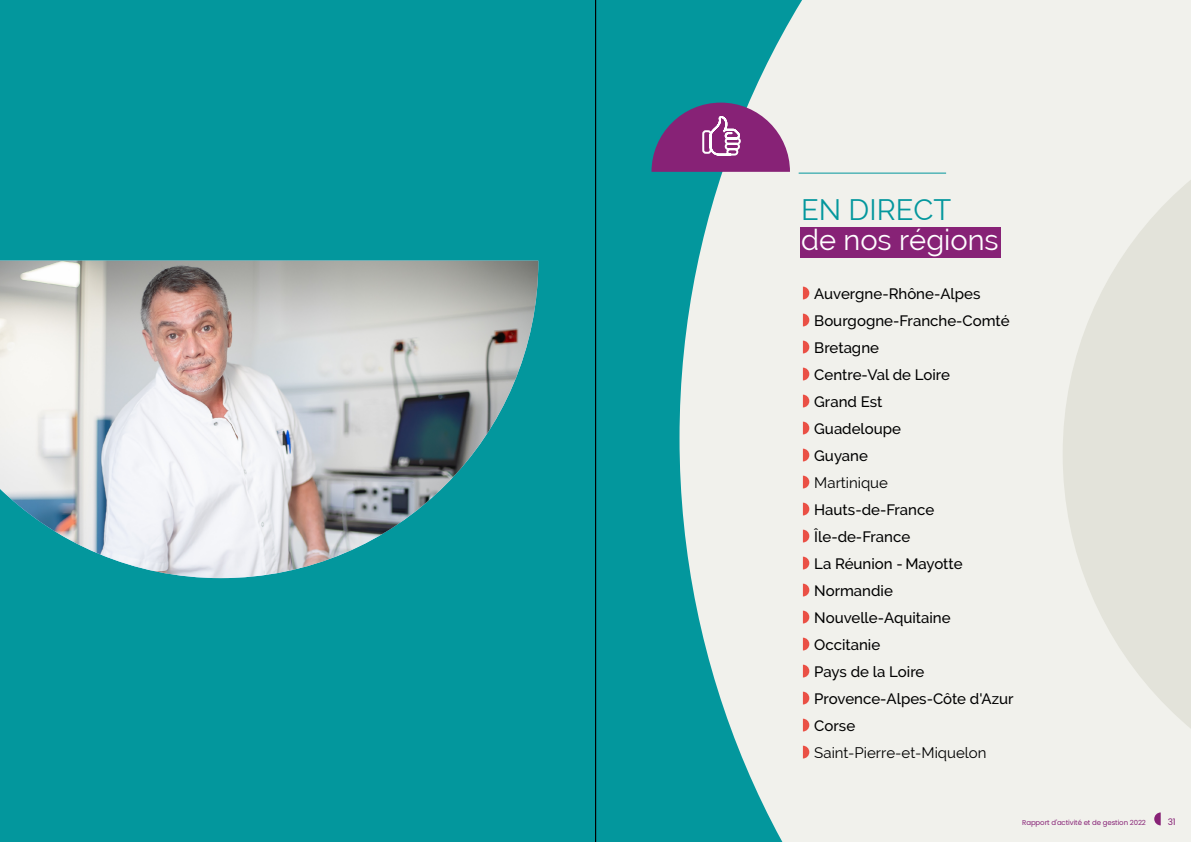
<style>
.page{position:relative;width:1191px;height:842px;background:#03979d}
.page>*{position:absolute;margin:0;border:0;box-sizing:border-box;transform-origin:0 0}
.H1_p31{font:29px/30px "Raleway";color:#fff}
.texte_courant{font:500 15px/27px "Raleway";color:#000}
.texte_courant-2{font:15px "Raleway";color:#000}
.t1{font:9px "Poppins";color:#872276}
.t2{font:7px "Poppins";letter-spacing:-.015em;color:#872276}
.s1{color:#03979d}
.s2{font-weight:400}
</style>
<div class="page">
<svg style="left:679px;top:0;width:512px;height:842px;fill:#f1f1ec"></svg>
<hr style="left:595px;top:0;width:1px;height:842px;background:#000">
<hr style="left:798px;top:173px;width:148px;height:1px;background:#03979d">
<div style="left:800px;top:228px;width:200px;height:30px;background:#872276"></div>
<svg style="left:803px;top:287px;width:6px;height:12px"></svg>
<svg style="left:803px;top:314px;width:6px;height:12px"></svg>
<svg style="left:803px;top:341px;width:6px;height:12px"></svg>
<svg style="left:803px;top:368px;width:6px;height:12px"></svg>
<svg style="left:803px;top:395px;width:6px;height:12px"></svg>
<svg style="left:803px;top:422px;width:6px;height:12px"></svg>
<svg style="left:803px;top:449px;width:6px;height:12px"></svg>
<svg style="left:803px;top:476px;width:6px;height:12px"></svg>
<svg style="left:803px;top:503px;width:6px;height:12px"></svg>
<svg style="left:803px;top:530px;width:6px;height:12px"></svg>
<svg style="left:803px;top:557px;width:6px;height:12px"></svg>
<svg style="left:803px;top:584px;width:6px;height:12px"></svg>
<svg style="left:803px;top:611px;width:6px;height:12px"></svg>
<svg style="left:803px;top:638px;width:6px;height:12px"></svg>
<svg style="left:803px;top:665px;width:6px;height:12px"></svg>
<svg style="left:803px;top:692px;width:6px;height:12px"></svg>
<svg style="left:803px;top:719px;width:6px;height:12px"></svg>
<svg style="left:803px;top:746px;width:6px;height:12px"></svg>
<svg style="left:651px;top:103px;width:139px;height:69px"></svg>
<img style="left:0;top:261px;width:538px;height:317px">
<svg style="left:1062px;top:96px;width:129px;height:716px;fill:#e3e3da"></svg>
<svg style="left:1154px;top:812px;width:6px;height:13px"></svg>
<h2 class="H1_p31" style="left:801px;top:195px;width:199px"><span class="s1">EN DIRECT<br></span>de nos régions</h2>
<h2 class="texte_courant" style="left:814px;top:280px;width:197px">Auvergne-Rhône-Alpes<br>Bourgogne-Franche-Comté<br>Bretagne<br>Centre-Val de Loire<br>Grand Est<br>Guadeloupe<br>Guyane</h2>
<h2 class="texte_courant" style="left:814px;top:469px;width:201px"><span class="s2">Martinique<br></span>Hauts-de-France<br>Île-de-France<br>La Réunion - Mayotte<br>Normandie<br>Nouvelle-Aquitaine<br>Occitanie<br>Pays de la Loire<br>Provence-Alpes-Côte d'Azur<br>Corse</h2>
<h2 class="texte_courant-2" style="left:814px;top:744px;width:174px">Saint-Pierre-et-Miquelon</h2>
<p class="t2" style="left:1022px;top:818px;width:125px">Rapport d'activité et de gestion 2022</p>
<p class="t1" style="left:1167px;top:817px;width:10px">31</p>
</div>
